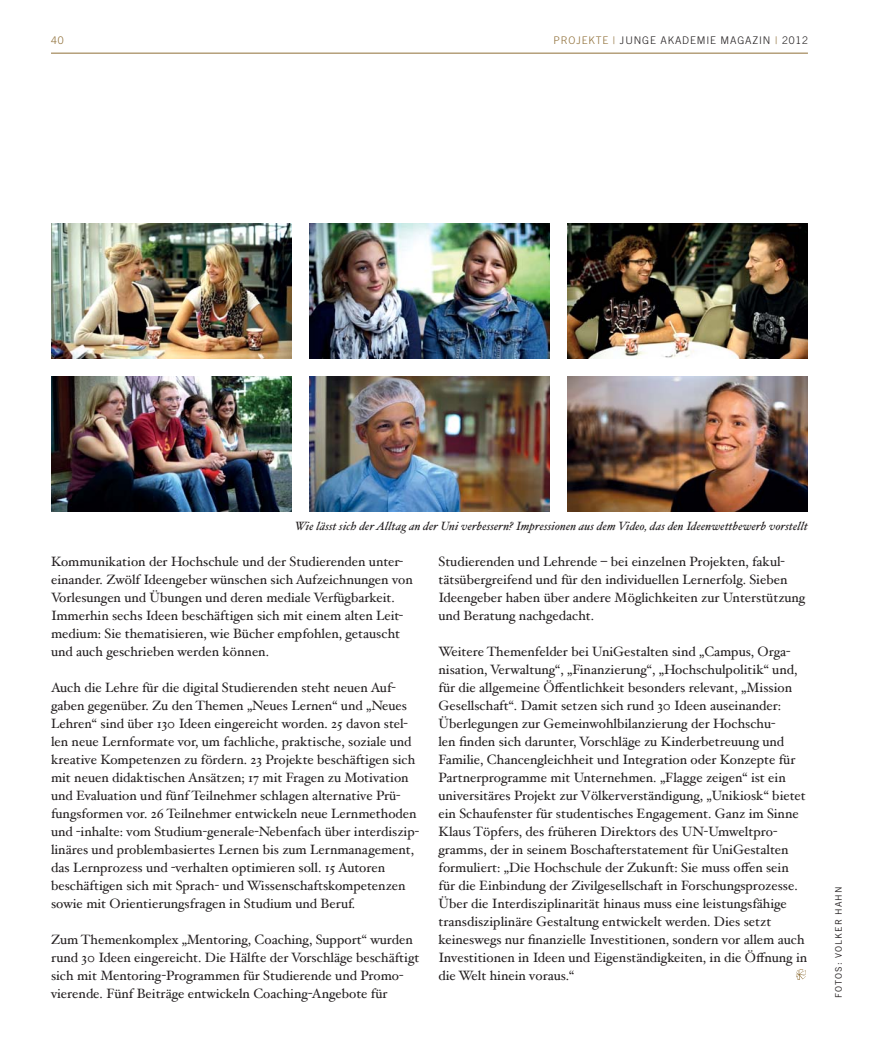
<style>
.page{position:relative;width:893px;height:1063px;background:#fff}
.page>*{position:absolute;margin:0;border:0;box-sizing:border-box;transform-origin:0 0}
.t1{font:13.5px/18px "Hoefler Text";color:#231f20}
.t2{font:italic 12px "Hoefler Text";letter-spacing:.01em;color:#231f20}
.t3{font:300 10.5px "Trade Gothic";letter-spacing:.08em;color:#231f20}
.t4{font:300 10.5px "Trade Gothic";color:#8f6f38}
.t5{font:9px "Trade Gothic";letter-spacing:.11em;color:#231f20}
.s1{color:#8f6f38}
</style>
<div class="page">
<hr style="left:51px;top:53px;width:757px;height:1px;background:#8f6f38">
<svg style="left:796px;top:969px;width:10px;height:11px"></svg>
<img style="left:51px;top:224px;width:240px;height:135px">
<img style="left:309px;top:224px;width:241px;height:135px">
<img style="left:568px;top:224px;width:240px;height:135px">
<img style="left:51px;top:377px;width:240px;height:135px">
<img style="left:309px;top:377px;width:241px;height:135px">
<img style="left:568px;top:377px;width:240px;height:135px">
<p class="t4" style="left:51px;top:36px;width:14px">40</p>
<p class="t3" style="left:553px;top:36px;width:256px"><span class="s1">PROJEKTE |</span> JUNGE AKADEMIE MAGAZIN <span class="s1">|</span> 2012</p>
<p class="t2" style="left:295px;top:521px;width:515px">Wie lässt sich der Alltag an der Uni verbessern? Impressionen aus dem Video, das den Ideenwettbewerb vorstellt</p>
<p class="t1" style="left:51px;top:554px;width:363px">Kommunikation der Hochschule und der Studierenden unter&shy;einander. Zwölf Ideengeber wünschen sich Aufzeichnungen von Vorlesungen und Übungen und deren mediale Verfügbarkeit.<br>Immerhin sechs Ideen beschäftigen sich mit einem alten Leit&shy;medium: Sie thematisieren, wie Bücher empfohlen, getauscht und auch geschrieben werden können.</p>
<p class="t1" style="left:51px;top:680px;width:370px">Auch die Lehre für die digital Studierenden steht neuen Auf&shy;gaben gegenüber. Zu den Themen „Neues Lernen“ und „Neues Lehren“ sind über 130 Ideen eingereicht worden. 25 davon stel&shy;len neue Lernformate vor, um fachliche, praktische, soziale und kreative Kompetenzen zu fördern. 23 Projekte beschäftigen sich mit neuen didaktischen Ansätzen; 17 mit Fragen zu Motivation und Evaluation und fünf Teilnehmer schlagen alternative Prü&shy;fungsformen vor. 26 Teilnehmer entwickeln neue Lernmethoden und -inhalte: vom Studium-generale-Nebenfach über interdiszip&shy;linäres und problembasiertes Lernen bis zum Lernmanagement, das Lernprozess und -verhalten optimieren soll. 15 Autoren beschäftigen sich mit Sprach- und Wissenschaftskompetenzen sowie mit Orientierungsfragen in Studium und Beruf.</p>
<p class="t1" style="left:51px;top:932px;width:370px">Zum Themenkomplex „Mentoring, Coaching, Support“ wurden rund 30 Ideen eingereicht. Die Hälfte der Vorschläge beschäftigt sich mit Mentoring-Programmen für Studierende und Promo&shy;vierende. Fünf Beiträge entwickeln Coaching-Angebote für</p>
<p class="t1" style="left:438px;top:554px;width:368px">Studierenden und Lehrende – bei einzelnen Projekten, fakul&shy;tätsübergreifend und für den individuellen Lernerfolg. Sieben Ideengeber haben über andere Möglichkeiten zur Unterstützung und Beratung nachgedacht.</p>
<p class="t1" style="left:438px;top:644px;width:370px">Weitere Themenfelder bei UniGestalten sind „Campus, Orga&shy;nisation, Verwaltung“, „Finanzierung“, „Hochschulpolitik“ und, für die allgemeine Öffentlichkeit besonders relevant, „Mission Gesellschaft“. Damit setzen sich rund 30 Ideen auseinander:<br>Überlegungen zur Gemeinwohlbilanzierung der Hochschu-<br>len finden sich darunter, Vorschläge zu Kinderbetreuung und Familie, Chancengleichheit und Integration oder Konzepte für Partnerprogramme mit Unternehmen. „Flagge zeigen“ ist ein universitäres Projekt zur Völkerverständigung, „Unikiosk“ bietet ein Schaufenster für studentisches Engagement. Ganz im Sinne Klaus Töpfers, des früheren Direktors des UN-Umweltpro&shy;gramms, der in seinem Boschafterstatement für UniGestalten formuliert: „Die Hochschule der Zukunft: Sie muss offen sein für die Einbindung der Zivilgesellschaft in Forschungsprozesse.<br>Über die Interdisziplinarität hinaus muss eine leistungsfähige transdisziplinäre Gestaltung entwickelt werden. Dies setzt keineswegs nur finanzielle Investitionen, sondern vor allem auch Investitionen in Ideen und Eigenständigkeiten, in die Öffnung in die Welt hinein voraus.“</p>
<p class="t5" style="left:835px;top:998px;width:113px;rotate:-90deg">FOTOS: VOLKER HAHN</p>
</div>
